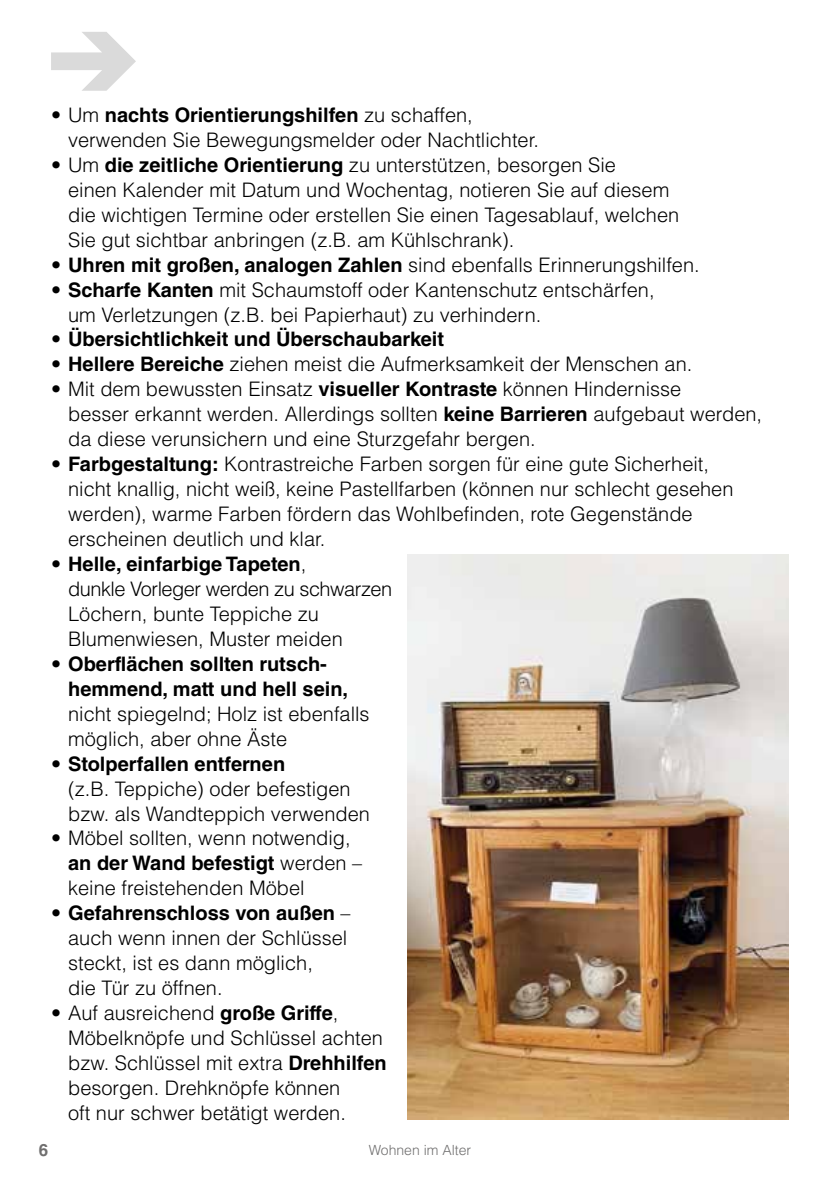
<style>
.page{position:relative;width:840px;height:1191px;background:#fff}
.page>*{position:absolute;margin:0;border:0;box-sizing:border-box;transform-origin:0 0}
.t1{font:300 20px/25px "Helvetica LT Std";color:#000}
.t2{font:700 20px/25px "Helvetica LT Std";color:#000}
.t3{font:700 17px "Helvetica LT Std";color:#706f6f}
.t4{font:300 14px "Helvetica LT Std";color:#706f6f}
.s1{font-weight:700}
.s2{font-weight:300}
</style>
<div class="page">
<img style="left:407px;top:554px;width:381px;height:565px">
<svg style="left:51px;top:32px;width:85px;height:59px"></svg>
<p class="t1" style="left:68px;top:102px;width:472px;text-indent:-17px">• Um <span class="s1">nachts Orientierungshilfen</span> zu schaffen, verwenden Sie Bewegungsmelder oder Nachtlichter.</p>
<p class="t1" style="left:68px;top:152px;width:612px;text-indent:-17px">• Um <span class="s1">die zeitliche Orientierung</span> zu unterstützen, besorgen Sie<br>einen Kalender mit Datum und Wochentag, notieren Sie auf diesem die wichtigen Termine oder erstellen Sie einen Tagesablauf, welchen Sie gut sichtbar anbringen (z.B. am Kühlschrank).</p>
<p class="t1" style="left:51px;top:252px;width:649px">• <span class="s1">Uhren mit großen, analogen Zahlen</span> sind ebenfalls Erinnerungshilfen.</p>
<p class="t1" style="left:68px;top:277px;width:587px;text-indent:-17px">• <span class="s1">Scharfe Kanten</span> mit Schaumstoff oder Kantenschutz entschärfen, um Verletzungen (z.B. bei Papierhaut) zu verhindern.</p>
<p class="t2" style="left:51px;top:327px;width:394px"><span class="s2">•</span> Übersichtlichkeit und Überschaubarkeit</p>
<p class="t1" style="left:51px;top:352px;width:642px">• <span class="s1">Hellere Bereiche</span> ziehen meist die Aufmerksamkeit der Menschen an.</p>
<p class="t1" style="left:68px;top:376px;width:695px;text-indent:-17px">• Mit dem bewussten Einsatz <span class="s1">visueller Kontraste</span> können Hindernisse<br>besser erkannt werden. Allerdings sollten <span class="s1">keine Barrieren</span> aufgebaut werden, da diese verunsichern und eine Sturzgefahr bergen.</p>
<p class="t1" style="left:68px;top:451px;width:666px;text-indent:-17px">• <span class="s1">Farbgestaltung:</span> Kontrastreiche Farben sorgen für eine gute Sicherheit, nicht knallig, nicht weiß, keine Pastellfarben (können nur schlecht gesehen werden), warme Farben fördern das Wohlbefinden, rote Gegenstände erscheinen deutlich und klar.</p>
<p class="t1" style="left:68px;top:551px;width:325px;text-indent:-17px">• <span class="s1">Helle, einfarbige Tapeten</span>,<br>dunkle Vorleger werden zu schwarzen<br>Löchern, bunte Teppiche zu<br>Blumenwiesen, Muster meiden</p>
<p class="t2" style="left:68px;top:651px;width:281px;text-indent:-17px"><span class="s2">•</span> Oberflächen sollten rutsch&shy;hemmend, matt und hell sein,</p>
<p class="t1" style="left:68px;top:701px;width:303px">nicht spiegelnd; Holz ist ebenfalls möglich, aber ohne Äste</p>
<p class="t1" style="left:68px;top:751px;width:303px;text-indent:-17px">• <span class="s1">Stolperfallen entfernen<br></span>(z.B. Teppiche) oder befestigen bzw. als Wandteppich verwenden</p>
<p class="t1" style="left:68px;top:825px;width:295px;text-indent:-17px">• Möbel sollten, wenn notwendig, <span class="s1">an der Wand befestigt</span> werden – keine freistehenden Möbel</p>
<p class="t1" style="left:68px;top:900px;width:284px;text-indent:-17px">• <span class="s1">Gefahrenschloss von außen</span> – auch wenn innen der Schlüssel steckt, ist es dann möglich,<br>die Tür zu öffnen.</p>
<p class="t1" style="left:68px;top:1000px;width:320px;text-indent:-17px">• Auf ausreichend <span class="s1">große Griffe</span>,<br>Möbelknöpfe und Schlüssel achten bzw. Schlüssel mit extra <span class="s1">Drehhilfen </span>besorgen. Drehknöpfe können<br>oft nur schwer betätigt werden.</p>
<p class="t3" style="left:39px;top:1139px;width:11px">6</p>
<p class="t4" style="left:368px;top:1141px;width:104px">Wohnen im Alter</p>
</div>
